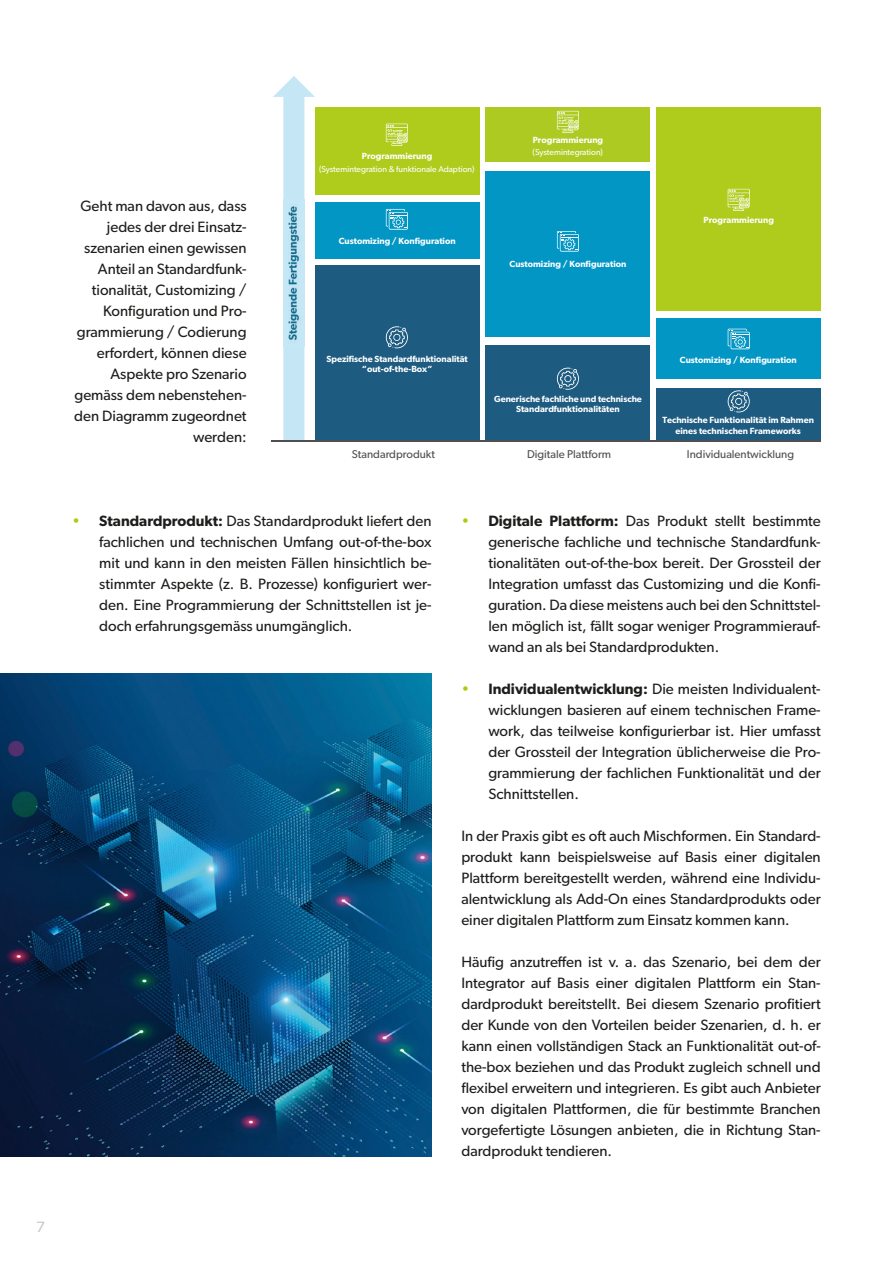
<style>
.page{position:relative;width:893px;height:1263px;background:#fff}
.page>*{position:absolute;margin:0;border:0;box-sizing:border-box;transform-origin:0 0}
.t1{font:15px/21px "Gibson";color:#1d1d1b;text-align:justify}
.t2{font:15px "Gibson";color:#c7c7c6}
.t3{font:11.4px "Gibson";color:#4f4e51}
.t4{font:600 9px/10.6px "Gibson";color:#fff;text-align:center}
.t5{font:8.55px "Gibson";color:#fff}
.s1{color:#afca0b}
.s2{font-weight:600}
</style>
<div class="page">
<div style="left:315px;top:265px;width:164px;height:176px;background:#1e5b81"></div>
<div style="left:486px;top:345px;width:164px;height:96px;background:#1e5b81"></div>
<div style="left:656px;top:388px;width:164px;height:53px;background:#1e5b81"></div>
<div style="left:315px;top:202px;width:164px;height:56px;background:#0296c5"></div>
<div style="left:486px;top:171px;width:164px;height:165px;background:#0296c5"></div>
<div style="left:656px;top:318px;width:164px;height:61px;background:#0296c5"></div>
<div style="left:315px;top:107px;width:164px;height:88px;background:#afcb1c"></div>
<div style="left:486px;top:107px;width:164px;height:55px;background:#adca22"></div>
<div style="left:657px;top:107px;width:164px;height:204px;background:#afcb1c"></div>
<svg style="left:386px;top:124px;width:22px;height:22px"></svg>
<svg style="left:386px;top:209px;width:22px;height:21px"></svg>
<svg style="left:386px;top:326px;width:22px;height:22px"></svg>
<svg style="left:557px;top:111px;width:22px;height:22px"></svg>
<svg style="left:557px;top:231px;width:22px;height:21px"></svg>
<svg style="left:557px;top:368px;width:22px;height:22px"></svg>
<svg style="left:728px;top:189px;width:22px;height:22px"></svg>
<svg style="left:728px;top:329px;width:22px;height:20px"></svg>
<svg style="left:728px;top:390px;width:22px;height:22px"></svg>
<svg style="left:273px;top:76px;width:42px;height:364px"></svg>
<img style="left:282px;top:200px;width:24px;height:146px">
<img style="left:283px;top:200px;width:21px;height:146px">
<hr style="left:271px;top:440px;width:550px;height:2px;background:#4f4e51">
<img style="left:0;top:673px;width:432px;height:483px">
<p class="t2" style="left:36px;top:1217px;width:10px">7</p>
<p class="t1" style="left:74px;top:195px;width:174px;text-align:right">Geht man davon aus, dass jedes der drei Einsatz&shy;szenarien einen gewissen<br>Anteil an Standardfunk&shy;tionalität, Customizing /<br>Konfiguration und Pro&shy;grammierung / Codierung erfordert, können diese<br>Aspekte pro Szenario gemäss dem nebenstehen&shy;den Diagramm zugeordnet werden:</p>
<p class="t4" style="left:362px;top:151px;width:72px">Programmierung</p>
<p class="t5" style="left:319px;top:163px;width:157px">(Systemintegration &amp; funktionale Adaption)</p>
<p class="t4" style="left:339px;top:235px;width:118px">Customizing / Konfiguration</p>
<p class="t4" style="left:533px;top:134px;width:72px">Programmierung</p>
<p class="t5" style="left:533px;top:147px;width:72px">(Systemintegration)</p>
<p class="t4" style="left:510px;top:259px;width:118px">Customizing / Konfiguration</p>
<p class="t4" style="left:703px;top:214px;width:72px">Programmierung</p>
<p class="t4" style="left:326px;top:353px;width:143px">Spezifische Standardfunktionalität “out-of-the-Box”</p>
<p class="t4" style="left:494px;top:393px;width:149px">Generische fachliche und technische<br>Standardfunktionalitäten</p>
<p class="t4" style="left:680px;top:354px;width:118px">Customizing / Konfiguration</p>
<p class="t4" style="left:662px;top:414px;width:153px">Technische Funktionalität im Rahmen eines technischen Frameworks</p>
<p class="t3" style="left:352px;top:447px;width:85px">Standardprodukt</p>
<p class="t3" style="left:527px;top:447px;width:86px">Digitale Plattform</p>
<p class="t3" style="left:687px;top:447px;width:109px">Individualentwicklung</p>
<p class="t1" style="left:99px;top:510px;width:334px;text-indent:-27px"><span class="s1">•</span> <span class="s2">Standardprodukt:</span> Das Standardprodukt liefert den fachlichen und technischen Umfang out-of-the-box mit und kann in den meisten Fällen hinsichtlich be&shy;stimmter Aspekte (z. B. Prozesse) konfiguriert wer&shy;den. Eine Programmierung der Schnittstellen ist je&shy;doch erfahrungsgemäss unumgänglich.</p>
<p class="t1" style="left:488px;top:510px;width:334px;text-indent:-27px"><span class="s1">•</span> <span class="s2">Digitale Plattform:</span> Das Produkt stellt bestimmte generische fachliche und technische Standardfunk&shy;tionalitäten out-of-the-box bereit. Der Grossteil der Integration umfasst das Customizing und die Konfi&shy;guration. Da diese meistens auch bei den Schnittstel&shy;len möglich ist, fällt sogar weniger Programmierauf&shy;wand an als bei Standardprodukten.</p>
<p class="t1" style="left:488px;top:678px;width:334px;text-indent:-27px"><span class="s1">•</span> <span class="s2">Individualentwicklung:</span> Die meisten Individualent&shy;wicklungen basieren auf einem technischen Frame&shy;work, das teilweise konfigurierbar ist. Hier umfasst der Grossteil der Integration üblicherweise die Pro&shy;grammierung der fachlichen Funktionalität und der Schnittstellen.</p>
<p class="t1" style="left:461px;top:825px;width:361px">In der Praxis gibt es oft auch Mischformen. Ein Standard&shy;produkt kann beispielsweise auf Basis einer digitalen Plattform bereitgestellt werden, während eine Individu&shy;alentwicklung als Add-On eines Standardprodukts oder einer digitalen Plattform zum Einsatz kommen kann.</p>
<p class="t1" style="left:461px;top:951px;width:361px">Häufig anzutreffen ist v. a. das Szenario, bei dem der Integrator auf Basis einer digitalen Plattform ein Stan&shy;dardprodukt bereitstellt. Bei diesem Szenario profitiert der Kunde von den Vorteilen beider Szenarien, d. h. er kann einen vollständigen Stack an Funktionalität out-of&shy;the-box beziehen und das Produkt zugleich schnell und flexibel erweitern und integrieren. Es gibt auch Anbieter von digitalen Plattformen, die für bestimmte Branchen vorgefertigte Lösungen anbieten, die in Richtung Stan&shy;dardprodukt tendieren.</p>
</div>
